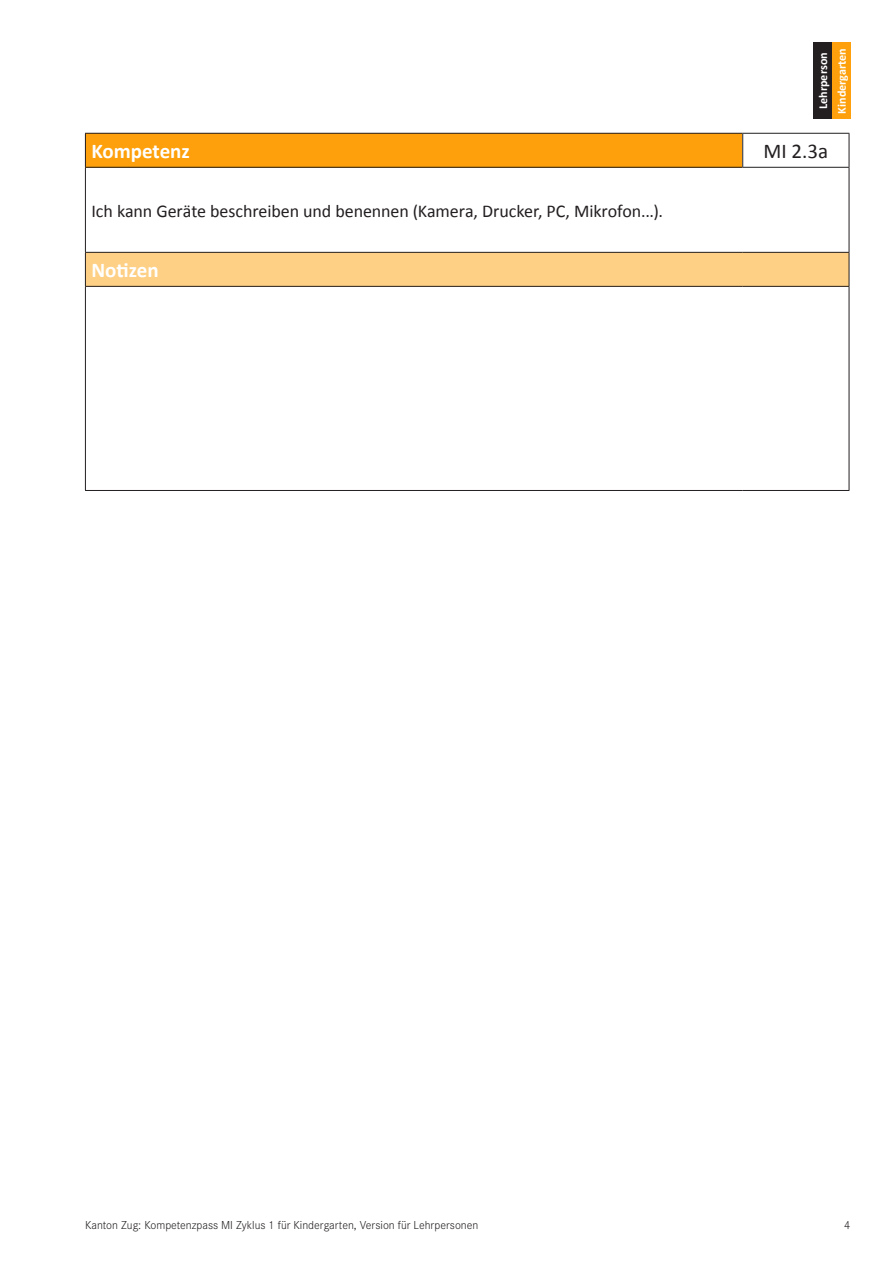
<style>
.page{position:relative;width:893px;height:1263px;background:#fff}
.page>*{position:absolute;margin:0;border:0;box-sizing:border-box;transform-origin:0 0}
.t1{font:700 21px "Calibri";color:#fff}
.t2{font:21px "Calibri";color:#231f20}
.t3{font:18px "Calibri";letter-spacing:-.005em;color:#231f20}
.t4{font:700 12.15px "Calibri";color:#fff}
.t5{font:300 12px "Corporate S";color:#231f20}
</style>
<div class="page">
<div style="left:832px;top:43px;width:18px;height:76px;background:#fda00b"></div>
<div style="left:813px;top:43px;width:19px;height:76px;background:#231f20"></div>
<div style="left:85px;top:133px;width:658px;height:34px;background:#fda00b"></div>
<div style="left:85px;top:252px;width:764px;height:34px;background:#fed085"></div>
<hr style="left:85px;top:133px;width:658px;height:1px;background:#231f20">
<hr style="left:85px;top:134px;width:1px;height:33px;background:#231f20">
<hr style="left:743px;top:133px;width:106px;height:1px;background:#231f20">
<hr style="left:742px;top:134px;width:1px;height:33px;background:#231f20">
<hr style="left:849px;top:134px;width:1px;height:33px;background:#231f20">
<hr style="left:85px;top:167px;width:658px;height:1px;background:#231f20">
<hr style="left:85px;top:168px;width:1px;height:84px;background:#231f20">
<hr style="left:743px;top:167px;width:106px;height:1px;background:#231f20">
<hr style="left:849px;top:168px;width:1px;height:84px;background:#231f20">
<hr style="left:85px;top:252px;width:658px;height:1px;background:#231f20">
<hr style="left:85px;top:253px;width:1px;height:33px;background:#231f20">
<hr style="left:743px;top:252px;width:106px;height:1px;background:#231f20">
<hr style="left:849px;top:253px;width:1px;height:33px;background:#231f20">
<hr style="left:85px;top:286px;width:658px;height:1px;background:#231f20">
<hr style="left:85px;top:287px;width:1px;height:203px;background:#231f20">
<hr style="left:743px;top:286px;width:106px;height:1px;background:#231f20">
<hr style="left:849px;top:287px;width:1px;height:203px;background:#231f20">
<hr style="left:85px;top:490px;width:658px;height:1px;background:#231f20">
<hr style="left:743px;top:490px;width:106px;height:1px;background:#231f20">
<p class="t4" style="left:814px;top:109px;width:58px;rotate:-90deg">Lehrperson</p>
<p class="t4" style="left:833px;top:114px;width:67px;rotate:-90deg">Kindergarten</p>
<h1 class="t1" style="left:91px;top:136px;width:100px">Kompetenz</h1>
<h1 class="t2" style="left:763px;top:137px;width:66px">MI 2.3a</h1>
<h2 class="t3" style="left:91px;top:198px;width:573px">Ich kann Geräte beschreiben und benennen (Kamera, Drucker, PC, Mikrofon...).</h2>
<h1 class="t1" style="left:91px;top:255px;width:69px">Notizen</h1>
<p class="t5" style="left:85px;top:1217px;width:395px">Kanton Zug: Kompetenzpass MI Zyklus 1 für Kindergarten, Version für Lehrpersonen</p>
<p class="t5" style="left:844px;top:1217px;width:8px">4</p>
</div>
